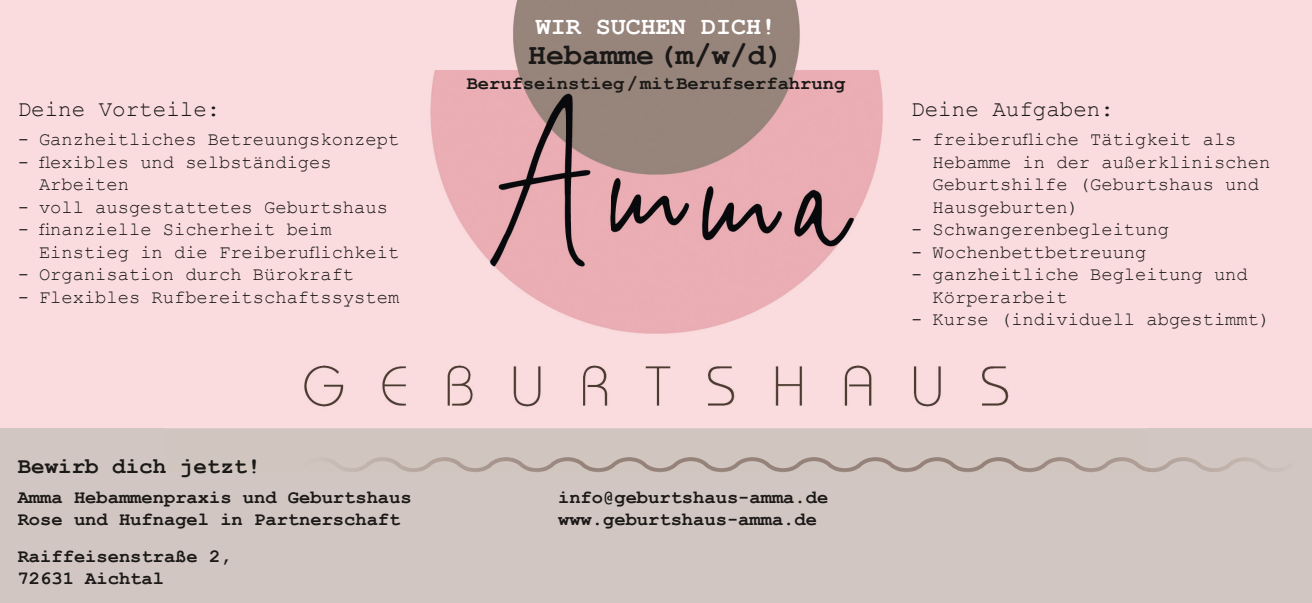
<style>
.page{position:relative;width:1312px;height:603px;background:#fff}
.page>*{position:absolute;margin:0;border:0;box-sizing:border-box;transform-origin:0 0}
.t1{font:700 30px "Courier New";color:#1b1917}
.t2{font:700 25px "Courier New";color:#fff}
.t3{font:22.5px "Courier New";color:#1b1917}
.t4{font:700 22.5px "Courier New";color:#1b1917}
.t5{font:18.75px/22.5px "Courier New";color:#1b1917}
.t6{font:700 18.75px/22.5px "Courier New";color:#1b1917}
</style>
<div class="page">
<div style="left:0;top:0;width:1311px;height:602px;background:#fadcdf"></div>
<div style="left:0;top:428px;width:1311px;height:174px;background:#d1c6c1"></div>
<img style="left:166px;top:0;width:979px;height:429px">
<svg style="left:348px;top:457px;width:920px;height:15px"></svg>
<img style="left:330px;top:457px;width:774px;height:14px">
<p class="t3" style="left:18px;top:95px;width:204px">Deine Vorteile:</p>
<p class="t5" style="left:18px;top:127px;width:383px">- Ganzheitliches Betreuungskonzept</p>
<p class="t5" style="left:39px;top:150px;width:294px;text-indent:-21px">- flexibles und selbständiges<br>Arbeiten</p>
<p class="t5" style="left:18px;top:195px;width:372px">- voll ausgestattetes Geburtshaus</p>
<p class="t5" style="left:39px;top:217px;width:362px;text-indent:-21px">- finanzielle Sicherheit beim<br>Einstieg in die Freiberuflichkeit</p>
<p class="t5" style="left:18px;top:262px;width:338px">- Organisation durch Bürokraft</p>
<p class="t5" style="left:18px;top:285px;width:383px">- Flexibles Rufbereitschaftssystem</p>
<h2 class="t2" style="left:535px;top:10px;width:242px">WIR SUCHEN DICH!</h2>
<h1 class="t1" style="left:528px;top:36px;width:257px">Hebamme (m/w/d)</h1>
<p class="t6" style="left:466px;top:71px;width:380px">Berufseinstieg / mit Berufserfahrung</p>
<p class="t4" style="left:18px;top:452px;width:245px">Bewirb dich jetzt!</p>
<p class="t6" style="left:18px;top:484px;width:395px">Amma Hebammenpraxis und Geburtshaus</p>
<p class="t6" style="left:558px;top:484px;width:271px">info@geburtshaus-amma.de</p>
<p class="t6" style="left:18px;top:507px;width:384px">Rose und Hufnagel in Partnerschaft</p>
<p class="t6" style="left:558px;top:507px;width:260px">www.geburtshaus-amma.de</p>
<p class="t6" style="left:18px;top:544px;width:215px">Raiffeisenstraße 2,<br>72631 Aichtal</p>
<p class="t3" style="left:911px;top:95px;width:204px">Deine Aufgaben:</p>
<p class="t5" style="left:932px;top:127px;width:339px;text-indent:-21px">- freiberufliche Tätigkeit als<br>Hebamme in der außerklinischen<br>Geburtshilfe (Geburtshaus und<br>Hausgeburten)</p>
<p class="t5" style="left:911px;top:217px;width:259px">- Schwangerenbegleitung</p>
<p class="t5" style="left:911px;top:240px;width:237px">- Wochenbettbetreuung</p>
<p class="t5" style="left:932px;top:262px;width:316px;text-indent:-21px">- ganzheitliche Begleitung und<br>Körperarbeit</p>
<p class="t5" style="left:911px;top:307px;width:360px">- Kurse (individuell abgestimmt)</p>
</div>
